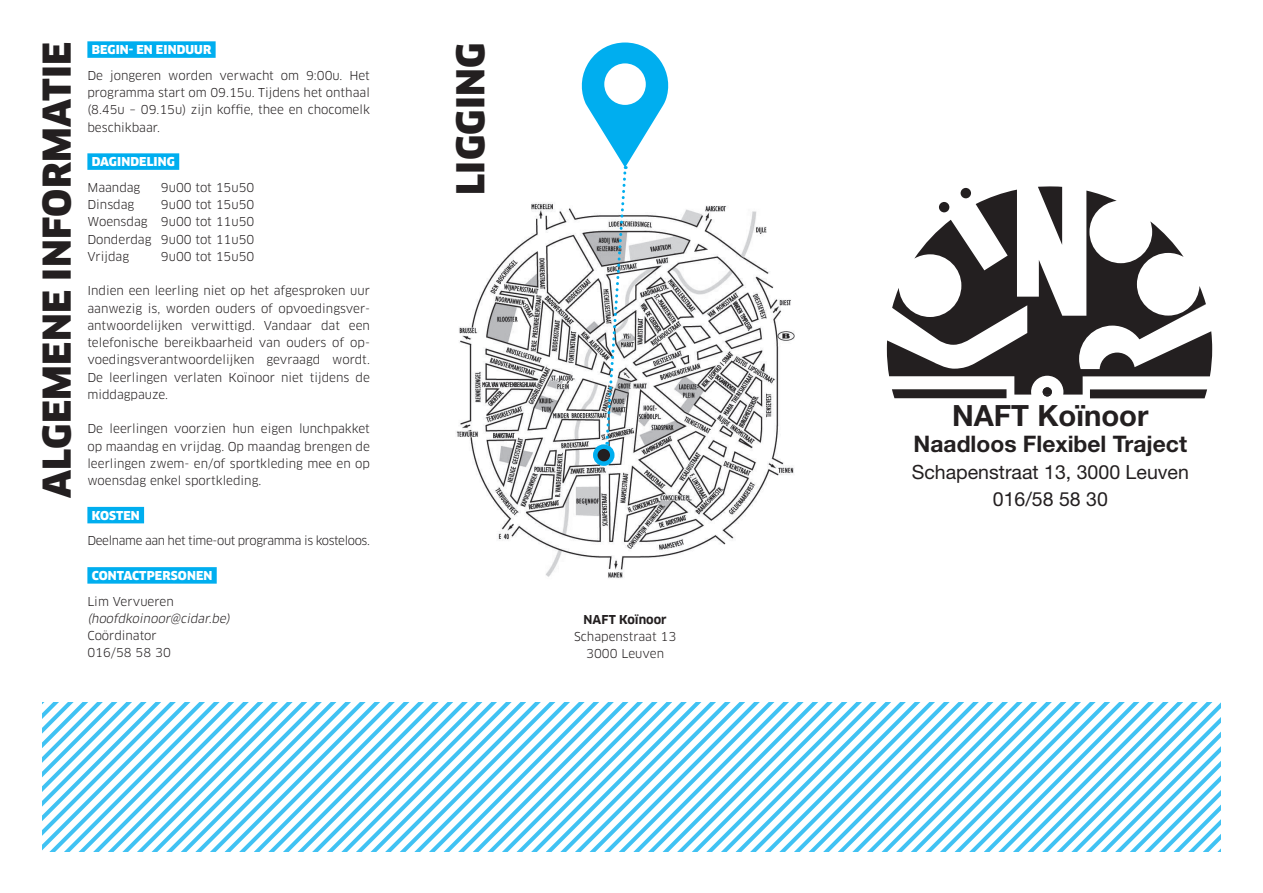
<style>
.page{position:relative;width:1263px;height:893px;background:#fff}
.page>*{position:absolute;margin:0;border:0;box-sizing:border-box;transform-origin:0 0}
.t1{font:900 37.5px "Clan OT";letter-spacing:.01em;color:#231f20}
.t2{font:700 29.25px "Helvetica Neue";color:#231f20}
.t3{font:700 22.8px "Helvetica Neue";color:#231f20}
.t4{font:19.5px/26.8px "Helvetica Neue";color:#231f20;text-align:center}
.t5{font:12px/17.2px "Clan OT";color:#231f20;text-align:justify}
.t6{font:900 12px "Clan OT";letter-spacing:.01em;color:#fff}
.t7{font:12px "Clan OT";letter-spacing:-.03em;color:#231f20}
.t8{font:italic 12px/17.2px "Clan OT";color:#231f20}
.t9{font:700 12px "Clan OT";color:#231f20}
.s1{font-style:normal}
</style>
<div class="page">
<svg style="left:43px;top:702px;width:92px;height:149px"></svg>
<svg style="left:135px;top:702px;width:139px;height:149px"></svg>
<svg style="left:289px;top:702px;width:102px;height:149px"></svg>
<svg style="left:391px;top:702px;width:829px;height:149px"></svg>
<img style="left:456px;top:203px;width:339px;height:375px">
<div style="left:87px;top:41px;width:129px;height:17px;background:#00aeef"></div>
<div style="left:87px;top:153px;width:92px;height:17px;background:#00aeef"></div>
<div style="left:87px;top:507px;width:57px;height:16px;background:#00aeef"></div>
<div style="left:87px;top:567px;width:130px;height:17px;background:#00aeef"></div>
<svg style="left:595px;top:447px;width:17px;height:17px"></svg>
<div style="left:593px;top:444px;width:21px;height:22px;border:4px solid #00aeef;border-radius:50%"></div>
<svg style="left:580px;top:43px;width:90px;height:402px"></svg>
<div style="left:960px;top:188px;width:11px;height:10px;background:#231f20;border-radius:50%"></div>
<svg style="left:1038px;top:186px;width:24px;height:4px"></svg>
<svg style="left:893px;top:395px;width:113px;height:3px"></svg>
<svg style="left:1090px;top:395px;width:116px;height:3px"></svg>
<svg style="left:887px;top:190px;width:325px;height:205px"></svg>
<div style="left:939px;top:202px;width:10px;height:10px;background:#231f20;border-radius:50%"></div>
<p class="t1" style="left:35px;top:498px;width:458px;rotate:-90deg">ALGEMENE INFORMATIE</p>
<p class="t1" style="left:448px;top:195px;width:154px;rotate:-90deg">LIGGING</p>
<p class="t6" style="left:92px;top:43px;width:121px">BEGIN- EN EINDUUR</p>
<p class="t5" style="left:87px;top:67px;width:284px">De jongeren worden verwacht om 9:00u. Het programma start om 09.15u. Tijdens het onthaal (8.45u – 09.15u) zijn koffie, thee en chocomelk beschikbaar.</p>
<p class="t6" style="left:92px;top:155px;width:85px">DAGINDELING</p>
<p class="t5" style="left:87px;top:179px;width:55px">Maandag</p>
<p class="t5" style="left:161px;top:179px;width:95px">9u00 tot 15u50</p>
<p class="t5" style="left:87px;top:196px;width:48px">Dinsdag</p>
<p class="t5" style="left:161px;top:196px;width:95px">9u00 tot 15u50</p>
<p class="t5" style="left:87px;top:213px;width:169px">Woensdag 9u00 tot 11u50</p>
<p class="t5" style="left:87px;top:231px;width:169px">Donderdag 9u00 tot 11u50</p>
<p class="t5" style="left:87px;top:248px;width:43px">Vrijdag</p>
<p class="t5" style="left:161px;top:248px;width:95px">9u00 tot 15u50</p>
<p class="t5" style="left:87px;top:282px;width:284px">Indien een leerling niet op het afgesproken uur aanwezig is, worden ouders of opvoedingsver&shy;antwoordelijken verwittigd. Vandaar dat een telefonische bereikbaarheid van ouders of op&shy;voedingsverantwoordelijken gevraagd wordt.<br>De leerlingen verlaten Koïnoor niet tijdens de middagpauze.</p>
<p class="t5" style="left:87px;top:420px;width:284px">De leerlingen voorzien hun eigen lunchpakket op maandag en vrijdag. Op maandag brengen de leerlingen zwem- en/of sportkleding mee en op woensdag enkel sportkleding.</p>
<p class="t6" style="left:92px;top:508px;width:50px">KOSTEN</p>
<p class="t7" style="left:87px;top:534px;width:284px">Deelname aan het time-out programma is kosteloos.</p>
<p class="t6" style="left:92px;top:568px;width:122px">CONTACTPERSONEN</p>
<p class="t8" style="left:87px;top:593px;width:146px"><span class="s1">Lim Vervueren </span>(hoofdkoinoor@cidar.be)</p>
<p class="t5" style="left:87px;top:627px;width:71px">Coördinator</p>
<p class="t5" style="left:87px;top:644px;width:85px">016/58 58 30</p>
<p class="t9" style="left:584px;top:612px;width:85px">NAFT Koïnoor</p>
<p class="t5" style="left:574px;top:628px;width:104px">Schapenstraat 13</p>
<p class="t5" style="left:586px;top:645px;width:79px">3000 Leuven</p>
<p class="t2" style="left:952px;top:393px;width:198px">NAFT Koïnoor</p>
<p class="t3" style="left:914px;top:426px;width:275px">Naadloos Flexibel Traject</p>
<p class="t4" style="left:912px;top:460px;width:279px">Schapenstraat 13, 3000 Leuven<br>016/58 58 30</p>
</div>
